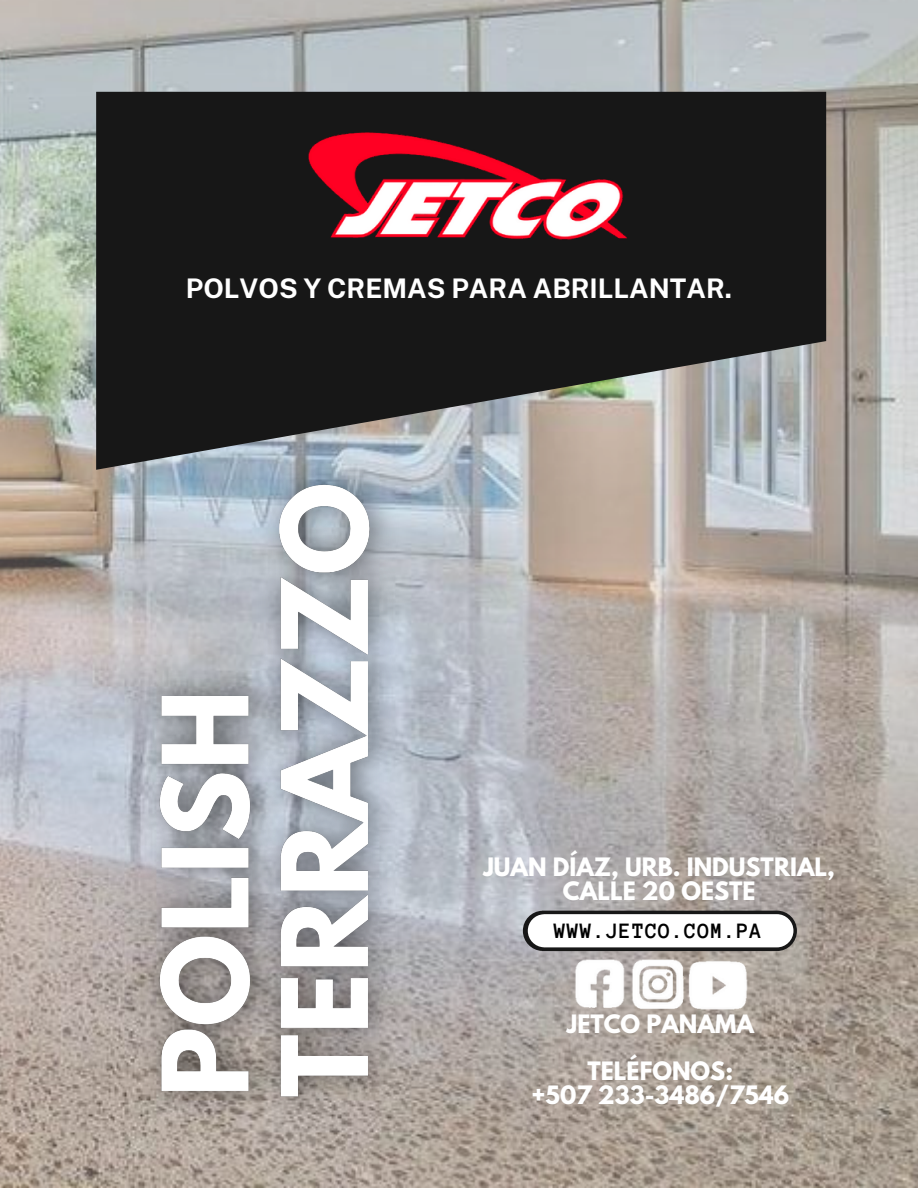
<style>
.page{position:relative;width:918px;height:1188px;background:#fff}
.page>*{position:absolute;margin:0;border:0;box-sizing:border-box;transform-origin:0 0}
.t1{font:700 27px "Public Sans";color:#fff}
.t2{font:700 22.5px/24.8px "League Spartan";color:#fff;text-align:center}
.t3{font:700 22.5px "Anonymous Pro";letter-spacing:.035em;color:#000}
</style>
<div class="page">
<img style="left:0;top:0;width:918px;height:1188px">
<svg style="left:96px;top:92px;width:730px;height:378px;background:#343434"></svg>
<img style="left:301px;top:108px;width:331px;height:165px">
<img style="left:118px;top:443px;width:330px;height:692px">
<img style="left:574px;top:953px;width:176px;height:60px">
<svg style="left:523px;top:911px;width:274px;height:40px;background:#252525"></svg>
<div style="left:528px;top:914px;width:265px;height:33px;background:#fff;border-radius:16px"></div>
<p class="t1" style="left:186px;top:273px;width:548px">POLVOS Y CREMAS PARA ABRILLANTAR.</p>
<p class="t2" style="left:483px;top:857px;width:353px">JUAN DÍAZ, URB. INDUSTRIAL,<br>CALLE 20 OESTE</p>
<p class="t3" style="left:554px;top:920px;width:210px">WWW.JETCO.COM.PA</p>
<p class="t2" style="left:567px;top:1014px;width:189px">JETCO PANAMA</p>
<p class="t2" style="left:588px;top:1061px;width:147px">TELÉFONOS:</p>
<p class="t2" style="left:531px;top:1085px;width:259px">+507 233-3486/7546</p>
</div>
